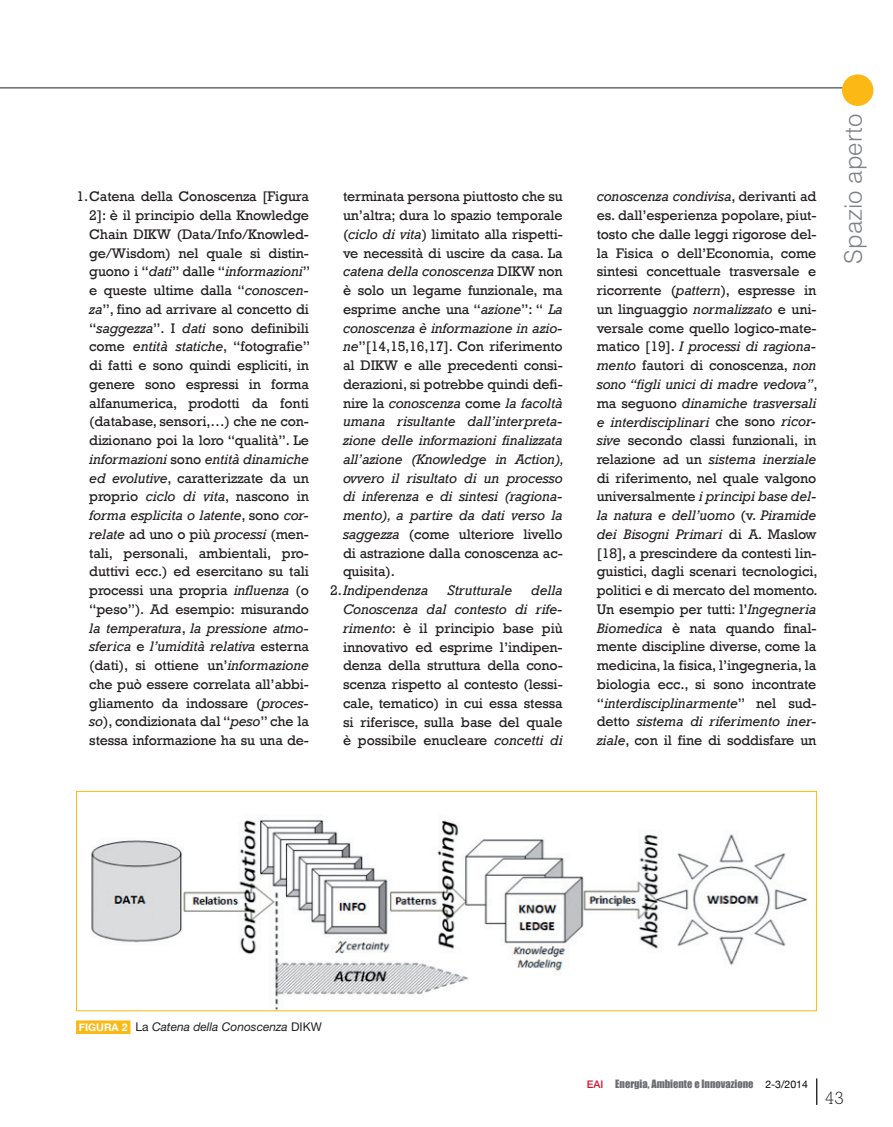
<style>
.page{position:relative;width:893px;height:1127px;background:#fff}
.page>*{position:absolute;margin:0;border:0;box-sizing:border-box;transform-origin:0 0}
.t1{font:300 24px "Helvetica";color:#808285}
.t2{font:300 18px "Rockwell";color:#231f20}
.t3{font:14.25px/18.8px "Rockwell";letter-spacing:-.01em;color:#231f20;text-align:justify}
.t4{font:italic 14.25px "Rockwell";letter-spacing:-.01em;color:#231f20}
.t5{font:italic 12px "Helvetica Neue";color:#231f20}
.t6{font:10.5px "Impact";color:#6c6d70}
.s1{font-style:italic}
.s2{font-style:normal}
.s3{font-weight:700;font-style:normal;font-size:10.5px;color:#fff}
.s4{font-family:"Helvetica Neue";font-weight:500;color:#d7162e}
.s5{font-family:"Helvetica Neue";color:#000}
</style>
<div class="page">
<hr style="left:0;top:88px;width:848px;height:1px;background:#231f20">
<div style="left:842px;top:74px;width:31px;height:32px;background:#fcb814;border-radius:50%"></div>
<svg style="left:816px;top:1078px;width:1px;height:27px"></svg>
<img style="left:91px;top:819px;width:717px;height:190px">
<div style="left:76px;top:791px;width:741px;height:220px;border:1px solid #fcb814"></div>
<div style="left:76px;top:1020px;width:54px;height:14px;background:#fcb814"></div>
<p class="t3" style="left:89px;top:187px;width:222px;text-indent:-13px">1. Catena della Conoscenza [Figura 2]: è il principio della Knowledge Chain DIKW (Data/Info/Knowled&shy;ge/Wisdom) nel quale si distin&shy;guono i “<span class="s1">dati</span>” dalle “<span class="s1">informazioni</span>” e queste ultime dalla “<span class="s1">conoscen&shy;za</span>”, fino ad arrivare al concetto di “<span class="s1">saggezza</span>”. I <span class="s1">dati</span> sono definibili come <span class="s1">entità statiche</span>, “fotografie” di fatti e sono quindi espliciti, in genere sono espressi in forma alfanumerica, prodotti da fonti (database, sensori,…) che ne con&shy;dizionano poi la loro “qualità”. Le <span class="s1">informazioni</span> sono <span class="s1">entità dinamiche ed evolutive</span>, caratterizzate da un proprio <span class="s1">ciclo di vita</span>, nascono in <span class="s1">forma esplicita o latente</span>, sono <span class="s1">cor&shy;relate</span> ad uno o più <span class="s1">processi</span> (men&shy;tali, personali, ambientali, pro&shy;duttivi ecc.) ed esercitano su tali processi una propria <span class="s1">influenza</span> (o “peso”). Ad esempio: misurando <span class="s1">la temperatura</span>, <span class="s1">la pressione atmo&shy;sferica</span> e <span class="s1">l’umidità relativa</span> esterna (dati), si ottiene un’<span class="s1">informazione </span>che può essere correlata all’abbi&shy;gliamento da indossare (<span class="s1">proces&shy;so</span>), condizionata dal “<span class="s1">peso</span>” che la stessa informazione ha su una de-</p>
<p class="t3" style="left:343px;top:187px;width:223px">terminata persona piuttosto che su un’altra; dura lo spazio temporale (<span class="s1">ciclo di vita</span>) limitato alla rispetti&shy;ve necessità di uscire da casa. La <span class="s1">catena della conoscenza</span> DIKW non è solo un legame funzionale, ma esprime anche una “<span class="s1">azione</span>”: “ <span class="s1">La conoscenza è informazione in azio&shy;ne</span>”[14,15,16,17]. Con riferimento al DIKW e alle precedenti consi&shy;derazioni, si potrebbe quindi defi&shy;nire la <span class="s1">conoscenza</span> come <span class="s1">la facoltà umana risultante dall’interpreta&shy;zione delle informazioni finalizzata all’azione (Knowledge in Action), ovvero il risultato di un processo di inferenza e di sintesi (ragiona&shy;mento), a partire da dati verso la saggezza</span> (come ulteriore livello di astrazione dalla conoscenza ac&shy;quisita).</p>
<p class="t4" style="left:330px;top:582px;width:100px"><span class="s2">2.</span> Indipendenza</p>
<p class="t4" style="left:447px;top:582px;width:66px">Strutturale</p>
<p class="t3" style="left:343px;top:581px;width:221px;text-indent:188px"><span class="s1">della Conoscenza dal contesto di rife&shy;rimento</span>: è il principio base più innovativo ed esprime l’indipen&shy;denza della struttura della cono&shy;scenza rispetto al contesto (lessi&shy;cale, tematico) in cui essa stessa si riferisce, sulla base del quale è possibile enucleare <span class="s1">concetti di</span></p>
<p class="t3" style="left:597px;top:187px;width:222px"><span class="s1">conoscenza condivisa</span>, derivanti ad es. dall’esperienza popolare, piut&shy;tosto che dalle leggi rigorose del&shy;la Fisica o dell’Economia, come sintesi concettuale trasversale e ricorrente (<span class="s1">pattern</span>), espresse in un linguaggio <span class="s1">normalizzato</span> e uni&shy;versale come quello logico-mate&shy;matico [19]. <span class="s1">I processi di ragiona&shy;mento</span> fautori di conoscenza, <span class="s1">non sono “figli unici di madre vedova”</span>, ma seguono <span class="s1">dinamiche trasversali e interdisciplinari</span> che sono <span class="s1">ricor&shy;sive</span> secondo classi funzionali, in relazione ad un <span class="s1">sistema inerziale </span>di riferimento, nel quale valgono universalmente <span class="s1">i principi base del&shy;la natura e dell’uomo</span> (v. <span class="s1">Piramide dei Bisogni Primari</span> di A. Maslow [18], a prescindere da contesti lin&shy;guistici, dagli scenari tecnologici, politici e di mercato del momento.<br>Un esempio per tutti: l’<span class="s1">Ingegneria Biomedica</span> è nata quando final&shy;mente discipline diverse, come la medicina, la fisica, l’ingegneria, la biologia ecc., si sono incontrate “<span class="s1">interdisciplinarmente</span>” nel sud&shy;detto <span class="s1">sistema di riferimento iner&shy;ziale</span>, con il fine di soddisfare un</p>
<h1 class="t1" style="left:845px;top:264px;width:151px;rotate:-90deg">Spazio aperto</h1>
<p class="t5" style="left:79px;top:1023px;width:244px"><span class="s3">FIGURA 2</span> <span class="s2">La</span> Catena della Conoscenza <span class="s2">DIKW</span></p>
<p class="t6" style="left:587px;top:1077px;width:223px"><span class="s4">EAI</span> Energia, Ambiente e Innovazione <span class="s5">2-3/2014</span></p>
<p class="t2" style="left:825px;top:1091px;width:21px">43</p>
</div>
